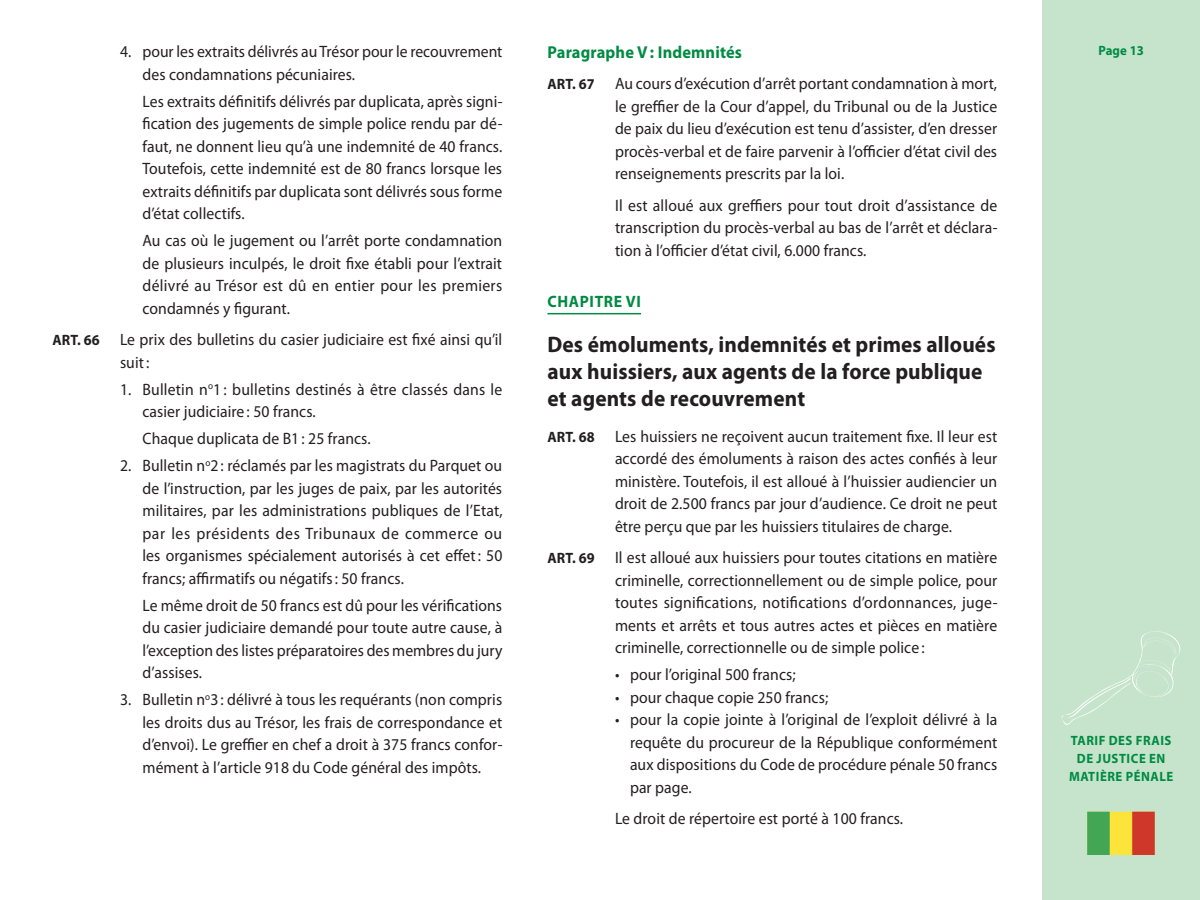
<style>
.page{position:relative;width:1200px;height:900px;background:#fff}
.page>*{position:absolute;margin:0;border:0;box-sizing:border-box;transform-origin:0 0}
.t1{font:700 22.5px/27px "Myriad Pro";letter-spacing:.005em;color:#231f20;scale:.95 1}
.t2{font:700 17.25px "Myriad Pro";letter-spacing:.01em;color:#008b43;scale:.95 1}
.t3{font:16.5px/22.5px "Myriad Pro";letter-spacing:.005em;color:#231f20;text-align:justify;scale:.95 1}
.t4{font:700 16.5px "Myriad Pro";letter-spacing:.04em;color:#008b43;scale:.95 1}
.t5{font:700 13.5px/18px "Myriad Pro";letter-spacing:.04em;color:#008b43;text-align:center;scale:.95 1}
.s1{font-weight:700;font-size:15px}
</style>
<div class="page">
<div style="left:1042px;top:0;width:158px;height:900px;background:#c6e4cc"></div>
<svg style="left:1087px;top:812px;width:68px;height:43px"></svg>
<svg style="left:1062px;top:631px;width:118px;height:94px"></svg>
<hr style="left:548px;top:313px;width:93px;height:1px;background:#008b43">
<p class="t3" style="left:120px;top:41px;width:404px">4. pour les extraits délivrés au Trésor pour le recouvrement</p>
<p class="t5" style="left:1098px;top:42px;width:49px">Page 13</p>
<p class="t3" style="left:142px;top:61px;width:380px;line-height:27px">des condamnations pécuniaires.<br>Les extraits définitifs délivrés par duplicata, après signi-</p>
<p class="t3" style="left:142px;top:113px;width:380px">fication des jugements de simple police rendu par dé&shy;faut, ne donnent lieu qu’à une indemnité de 40 francs.<br>Toutefois, cette indemnité est de 80 francs lorsque les extraits définitifs par duplicata sont délivrés sous forme d’état collectifs.</p>
<p class="t3" style="left:142px;top:230px;width:380px">Au cas où le jugement ou l’arrêt porte condamnation de plusieurs inculpés, le droit fixe établi pour l’extrait délivré au Trésor est dû en entier pour les premiers condamnés y figurant.</p>
<p class="t3" style="left:120px;top:329px;width:404px;text-indent:-68px"><span class="s1">ART. 66</span> Le prix des bulletins du casier judiciaire est fixé ainsi qu’il suit :</p>
<p class="t3" style="left:142px;top:378px;width:380px;text-indent:-22px">1. Bulletin n<sup>o</sup>1 : bulletins destinés à être classés dans le casier judiciaire : 50 francs.</p>
<p class="t3" style="left:142px;top:428px;width:242px">Chaque duplicata de B1 : 25 francs.</p>
<p class="t3" style="left:142px;top:455px;width:381px;text-indent:-22px">2. Bulletin n<sup>o</sup>2 : réclamés par les magistrats du Parquet ou de l’instruction, par les juges de paix, par les autorités militaires, par les administrations publiques de l’Etat, par les présidents des Tribunaux de commerce ou les organismes spécialement autorisés à cet effet : 50 francs; affirmatifs ou négatifs : 50 francs.</p>
<p class="t3" style="left:142px;top:594px;width:380px">Le même droit de 50 francs est dû pour les vérifications du casier judiciaire demandé pour toute autre cause, à l’exception des listes préparatoires des membres du jury d’assises.</p>
<p class="t3" style="left:142px;top:689px;width:380px;text-indent:-22px">3. Bulletin n<sup>o</sup>3 : délivré à tous les requérants (non compris les droits dus au Trésor, les frais de correspondance et d’envoi). Le greffier en chef a droit à 375 francs confor&shy;mément à l’article 918 du Code général des impôts.</p>
<p class="t2" style="left:548px;top:42px;width:206px">Paragraphe V : Indemnités</p>
<p class="t3" style="left:615px;top:73px;width:404px;text-indent:-68px"><span class="s1">ART. 67</span> Au cours d’exécution d’arrêt portant condamnation à mort, le greffier de la Cour d’appel, du Tribunal ou de la Justice de paix du lieu d’exécution est tenu d’assister, d’en dresser procès-verbal et de faire parvenir à l’officier d’état civil des renseignements prescrits par la loi.</p>
<p class="t3" style="left:615px;top:194px;width:404px">Il est alloué aux greffiers pour tout droit d’assistance de transcription du procès-verbal au bas de l’arrêt et déclara&shy;tion à l’officier d’état civil, 6.000 francs.</p>
<p class="t4" style="left:548px;top:292px;width:100px">CHAPITRE VI</p>
<h1 class="t1" style="left:548px;top:331px;width:473px">Des émoluments, indemnités et primes alloués aux huissiers, aux agents de la force publique et agents de recouvrement</h1>
<p class="t3" style="left:615px;top:425px;width:404px;text-indent:-68px"><span class="s1">ART. 68</span> Les huissiers ne reçoivent aucun traitement fixe. Il leur est accordé des émoluments à raison des actes confiés à leur ministère. Toutefois, il est alloué à l’huissier audiencier un droit de 2.500 francs par jour d’audience. Ce droit ne peut être perçu que par les huissiers titulaires de charge.</p>
<p class="t3" style="left:615px;top:547px;width:404px;text-indent:-68px"><span class="s1">ART. 69</span> Il est alloué aux huissiers pour toutes citations en matière criminelle, correctionnellement ou de simple police, pour toutes significations, notifications d’ordonnances, juge&shy;ments et arrêts et tous autres actes et pièces en matière criminelle, correctionnelle ou de simple police :</p>
<p class="t3" style="left:615px;top:664px;width:192px">• pour l’original 500 francs;</p>
<p class="t3" style="left:615px;top:686px;width:226px">• pour chaque copie 250 francs;</p>
<p class="t3" style="left:630px;top:709px;width:388px;text-indent:-15px">• pour la copie jointe à l’original de l’exploit délivré à la requête du procureur de la République conformément aux dispositions du Code de procédure pénale 50 francs par page.</p>
<p class="t3" style="left:615px;top:808px;width:305px">Le droit de répertoire est porté à 100 francs.</p>
<p class="t5" style="left:1069px;top:732px;width:111px">TARIF DES FRAIS<br>DE JUSTICE EN<br>MATIÈRE PÉNALE</p>
</div>
